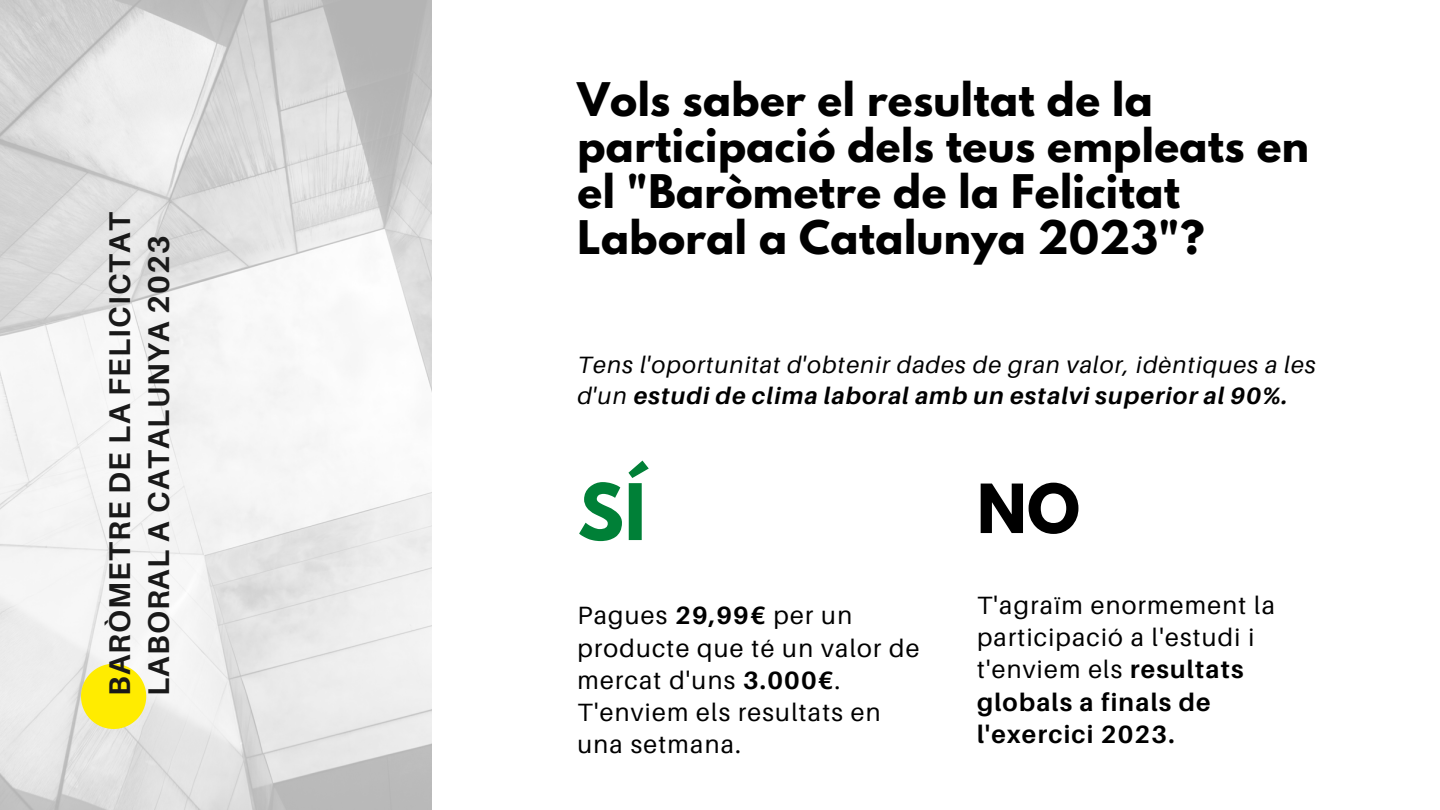
<style>
.page{position:relative;width:1440px;height:810px;background:#fff}
.page>*{position:absolute;margin:0;border:0;box-sizing:border-box;transform-origin:0 0}
.t1{font:700 69px "League Spartan";color:#008037}
.t2{font:700 60px "League Spartan";color:#000}
.t3{font:700 41.1px/46.2px "League Spartan";letter-spacing:.01em;color:#000}
.t4{font:700 30px/39px "Aileron";letter-spacing:.04em;color:#191919}
.t5{font:25px/32.2px "Aileron";letter-spacing:.05em;color:#000}
.t6{font:italic 23.6px/30.8px "Aileron";letter-spacing:.05em;color:#000}
.s1{font-weight:700}
</style>
<div class="page">
<img style="left:0;top:0;width:431px;height:810px">
<svg style="left:81px;top:664px;width:65px;height:65px;background:#faeb30"></svg>
<p class="t4" style="left:100px;top:696px;width:485px;rotate:-90deg">BARÒMETRE DE LA FELICICTAT<br>LABORAL A CATALUNYA 2023</p>
<h3 class="t3" style="left:578px;top:81px;width:733px">Vols saber el resultat de la participació dels teus empleats en el "Baròmetre de la Felicitat<br>Laboral a Catalunya 2023"?</h3>
<p class="t6" style="left:578px;top:349px;width:740px">Tens l'oportunitat d'obtenir dades de gran valor, idèntiques a les d'un <span class="s1">estudi de clima laboral amb un estalvi superior al 90%.</span></p>
<h1 class="t1" style="left:578px;top:478px;width:70px">SÍ</h1>
<p class="t5" style="left:578px;top:599px;width:343px">Pagues <span class="s1">29,99€</span> per un producte que té un valor de mercat d'uns <span class="s1">3.000€</span>.<br>T'enviem els resultats en una setmana.</p>
<h2 class="t2" style="left:977px;top:479px;width:104px">NO</h2>
<p class="t5" style="left:977px;top:589px;width:299px">T'agraïm enormement la participació a l'estudi i t'enviem els <span class="s1">resultats globals a finals de l'exercici 2023.</span></p>
</div>
